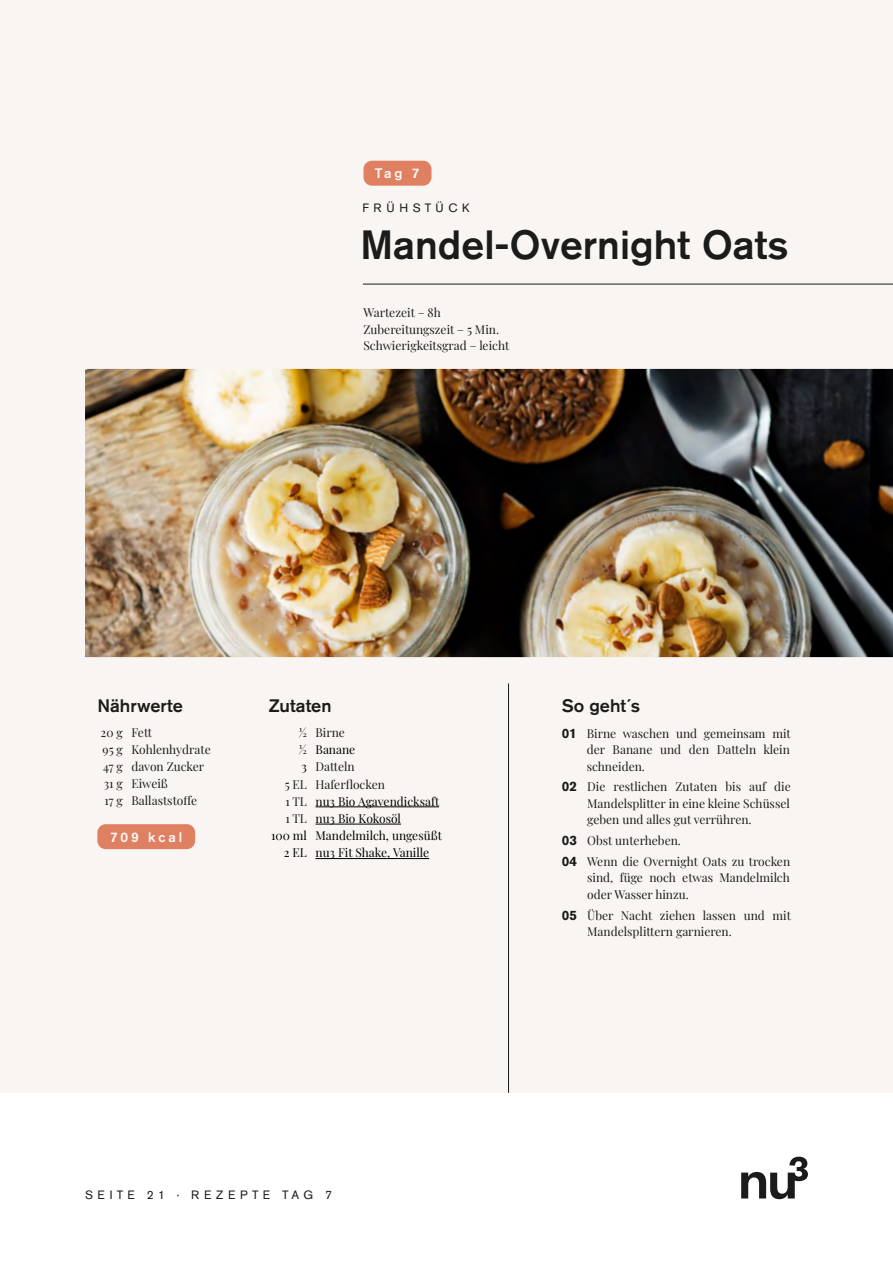
<style>
.page{position:relative;width:893px;height:1263px;background:#fff}
.page>*{position:absolute;margin:0;border:0;box-sizing:border-box;transform-origin:0 0}
.t1{font:500 40.5px "Akzidenz Grotesk BQ";color:#1b1b1b}
.t2{font:500 18px "Akzidenz Grotesk BQ";color:#1b1b1b}
.t3{font:500 13.8px "Akzidenz Grotesk BQ";letter-spacing:.2em;color:#f9f5f3}
.t4{font:12px/16.5px "Playfair Display";color:#1b1b1b}
.t5{font:12px "Playfair Display";color:#000}
.t6{font:12px "Akzidenz Grotesk BQ";letter-spacing:.36em;color:#1b1b1b}
.t7{font:12px "Akzidenz Grotesk BQ";letter-spacing:.38em;color:#1b1b1b}
.s1{color:#1b1b1b}
.s2{color:#000}
.s3{font-family:"Akzidenz Grotesk BQ";font-weight:700;font-size:13.5px}
</style>
<div class="page">
<div style="left:0;top:0;width:893px;height:1093px;background:#f9f5f3"></div>
<img style="left:85px;top:369px;width:808px;height:288px">
<hr style="left:363px;top:284px;width:530px;height:1px;background:#1b1b1b">
<div style="left:97px;top:824px;width:98px;height:25px;background:#e08062;border-radius:8px"></div>
<hr style="left:508px;top:683px;width:1px;height:410px;background:#1b1b1b">
<div style="left:363px;top:161px;width:68px;height:25px;background:#e08062;border-radius:8px"></div>
<hr style="left:315px;top:806px;width:124px;height:1px;background:#000">
<hr style="left:315px;top:824px;width:86px;height:1px;background:#000">
<hr style="left:315px;top:858px;width:114px;height:1px;background:#000">
<svg style="left:741px;top:1157px;width:67px;height:42px"></svg>
<p class="t3" style="left:375px;top:165px;width:46px">Tag 7</p>
<p class="t7" style="left:363px;top:200px;width:109px">FRÜHSTÜCK</p>
<h1 class="t1" style="left:360px;top:220px;width:430px">Mandel-Overnight Oats</h1>
<p class="t4" style="left:363px;top:303px;width:147px">Wartezeit – 8h<br>Zubereitungszeit – 5 Min.<br>Schwierigkeitsgrad – leicht</p>
<h2 class="t2" style="left:97px;top:695px;width:87px">Nährwerte</h2>
<p class="t4" style="left:101px;top:723px;width:112px;line-height:17px">20 g Fett<br>95 g Kohlenhydrate<br>47 g davon Zucker<br>31 g Eiweiß<br>17 g Ballaststoffe</p>
<p class="t3" style="left:110px;top:828px;width:74px">709 kcal</p>
<h2 class="t2" style="left:269px;top:694px;width:64px">Zutaten</h2>
<p class="t4" style="left:299px;top:723px;width:47px">1/2 Birne</p>
<p class="t5" style="left:299px;top:740px;width:58px"><span class="s1">1/2</span> Banane</p>
<p class="t4" style="left:302px;top:757px;width:55px"><span class="s2">3</span> Datteln</p>
<p class="t4" style="left:285px;top:775px;width:102px">5 EL Haferflocken</p>
<p class="t5" style="left:285px;top:792px;width:155px"><span class="s1">1 TL</span> nu3 Bio Agavendicksaft</p>
<p class="t5" style="left:285px;top:809px;width:117px"><span class="s1">1 TL</span> nu3 Bio Kokosöl</p>
<p class="t5" style="left:271px;top:826px;width:172px">100 ml Mandelmilch, ungesüßt</p>
<p class="t5" style="left:284px;top:843px;width:147px">2 EL nu3 Fit Shake, Vanille</p>
<p class="t6" style="left:85px;top:1188px;width:249px">SEITE 21 · REZEPTE TAG 7</p>
<h2 class="t2" style="left:562px;top:695px;width:80px">So geht´s</h2>
<p class="t4" style="left:587px;top:724px;width:206px;text-align:justify;text-indent:-25px"><span class="s3">01</span> Birne waschen und gemeinsam mit der Banane und den Datteln klein schneiden.</p>
<p class="t4" style="left:587px;top:777px;width:205px;text-align:justify;text-indent:-26px"><span class="s3">02</span> Die restlichen Zutaten bis auf die Mandelsplitter in eine kleine Schüssel geben und alles gut verrühren.</p>
<p class="t4" style="left:562px;top:829px;width:230px;line-height:20.7px"><span class="s3">03</span> Obst unterheben.<br><span class="s3">04</span> Wenn die Overnight Oats zu trocken</p>
<p class="t4" style="left:587px;top:868px;width:204px">sind, füge noch etwas Mandelmilch oder Wasser hinzu.</p>
<p class="t4" style="left:587px;top:906px;width:205px;text-indent:-26px"><span class="s3">05</span> Über Nacht ziehen lassen und mit<br>Mandelsplittern garnieren.</p>
</div>
